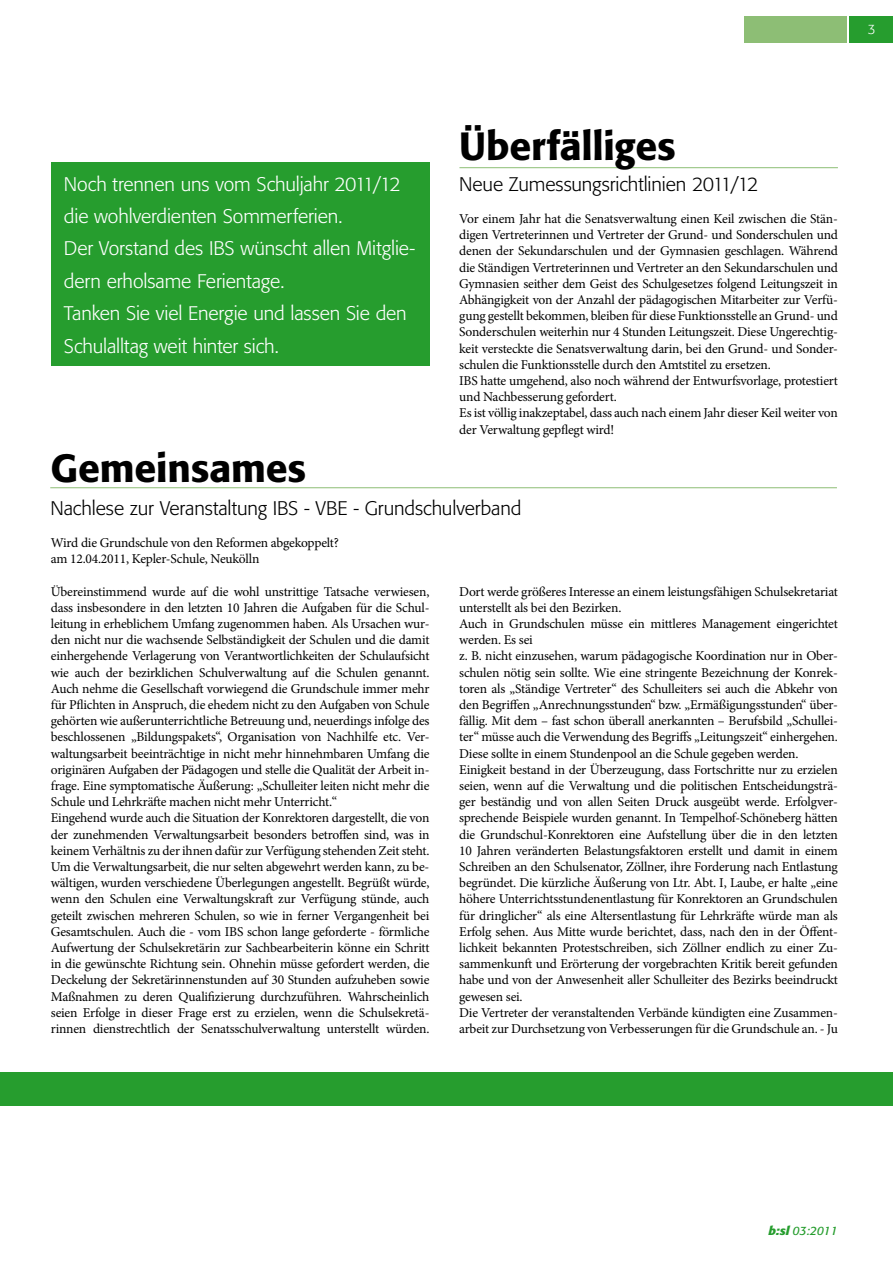
<style>
.page{position:relative;width:893px;height:1263px;background:#fff}
.page>*{position:absolute;margin:0;border:0;box-sizing:border-box;transform-origin:0 0}
.t1{font:500 39px "Formata";letter-spacing:-.005em;color:#000}
.t2{font:300 19.5px/32.4px "Formata";letter-spacing:-.005em;color:#fff}
.t3{font:300 19.5px "Formata";letter-spacing:-.005em;color:#000}
.t4{font:13.5px/16.2px "Minion Pro";letter-spacing:-.015em;color:#000}
.t5{font:300 13.5px "Formata";color:#fff}
.t6{font:italic 12px "Formata";letter-spacing:-.01em;color:#269d2e}
.s1{font-weight:700}
</style>
<div class="page">
<div style="left:0;top:1072px;width:893px;height:34px;background:#269d2e"></div>
<div style="left:849px;top:16px;width:44px;height:27px;background:#269d2e"></div>
<div style="left:744px;top:16px;width:103px;height:27px;background:#8dbe75"></div>
<hr style="left:459px;top:167px;width:379px;height:1px;background:#8dbe75">
<hr style="left:50px;top:487px;width:787px;height:1px;background:#8dbe75">
<div style="left:51px;top:162px;width:378px;height:203px;background:#269d2e"></div>
<p class="t5" style="left:868px;top:21px;width:9px">3</p>
<h2 class="t2" style="left:64px;top:168px;width:353px">Noch trennen uns vom Schuljahr 2011/12 die wohlverdienten Sommerferien.<br>Der Vorstand des IBS wünscht allen Mitglie&shy;dern erholsame Ferientage.<br>Tanken Sie viel Energie und lassen Sie den Schulalltag weit hinter sich.</h2>
<h1 class="t1" style="left:459px;top:122px;width:218px">Überfälliges</h1>
<h2 class="t3" style="left:459px;top:172px;width:301px">Neue Zumessungsrichtlinien 2011/12</h2>
<p class="t4" style="left:459px;top:211px;width:380px">Vor einem Jahr hat die Senatsverwaltung einen Keil zwischen die Stän&shy;digen Vertreterinnen und Vertreter der Grund- und Sonderschulen und denen der Sekundarschulen und der Gymnasien geschlagen. Während die Ständigen Vertreterinnen und Vertreter an den Sekundarschulen und Gymnasien seither dem Geist des Schulgesetzes folgend Leitungszeit in Abhängigkeit von der Anzahl der pädagogischen Mitarbeiter zur Verfü&shy;gung gestellt bekommen, bleiben für diese Funktionsstelle an Grund- und Sonderschulen weiterhin nur 4 Stunden Leitungszeit. Diese Ungerechtig&shy;keit versteckte die Senatsverwaltung darin, bei den Grund- und Sonder&shy;schulen die Funktionsstelle durch den Amtstitel zu ersetzen.<br>IBS hatte umgehend, also noch während der Entwurfsvorlage, protestiert und Nachbesserung gefordert.<br>Es ist völlig inakzeptabel, dass auch nach einem Jahr dieser Keil weiter von der Verwaltung gepflegt wird!</p>
<h1 class="t1" style="left:51px;top:444px;width:257px">Gemeinsames</h1>
<h2 class="t3" style="left:51px;top:496px;width:472px">Nachlese zur Veranstaltung IBS - VBE - Grundschulverband</h2>
<p class="t4" style="left:51px;top:535px;width:290px">Wird die Grundschule von den Reformen abgekoppelt? am 12.04.2011, Kepler-Schule, Neukölln</p>
<p class="t4" style="left:51px;top:583px;width:380px">Übereinstimmend wurde auf die wohl unstrittige Tatsache verwiesen, dass insbesondere in den letzten 10 Jahren die Aufgaben für die Schul&shy;leitung in erheblichem Umfang zugenommen haben. Als Ursachen wur&shy;den nicht nur die wachsende Selbständigkeit der Schulen und die damit einhergehende Verlagerung von Verantwortlichkeiten der Schulaufsicht wie auch der bezirklichen Schulverwaltung auf die Schulen genannt.<br>Auch nehme die Gesellschaft vorwiegend die Grundschule immer mehr für Pflichten in Anspruch, die ehedem nicht zu den Aufgaben von Schule gehörten wie außerunterrichtliche Betreuung und, neuerdings infolge des beschlossenen „Bildungspakets“, Organisation von Nachhilfe etc. Ver&shy;waltungsarbeit beeinträchtige in nicht mehr hinnehmbaren Umfang die originären Aufgaben der Pädagogen und stelle die Qualität der Arbeit in&shy;frage. Eine symptomatische Äußerung: „Schulleiter leiten nicht mehr die Schule und Lehrkräfte machen nicht mehr Unterricht.“<br>Eingehend wurde auch die Situation der Konrektoren dargestellt, die von der zunehmenden Verwaltungsarbeit besonders betroffen sind, was in keinem Verhältnis zu der ihnen dafür zur Verfügung stehenden Zeit steht.<br>Um die Verwaltungsarbeit, die nur selten abgewehrt werden kann, zu be&shy;wältigen, wurden verschiedene Überlegungen angestellt. Begrüßt würde, wenn den Schulen eine Verwaltungskraft zur Verfügung stünde, auch geteilt zwischen mehreren Schulen, so wie in ferner Vergangenheit bei Gesamtschulen. Auch die - vom IBS schon lange geforderte - förmliche Aufwertung der Schulsekretärin zur Sachbearbeiterin könne ein Schritt in die gewünschte Richtung sein. Ohnehin müsse gefordert werden, die Deckelung der Sekretärinnenstunden auf 30 Stunden aufzuheben sowie Maßnahmen zu deren Qualifizierung durchzuführen. Wahrscheinlich seien Erfolge in dieser Frage erst zu erzielen, wenn die Schulsekretä&shy;rinnen dienstrechtlich der Senatsschulverwaltung unterstellt würden.</p>
<p class="t4" style="left:459px;top:583px;width:380px">Dort werde größeres Interesse an einem leistungsfähigen Schulsekretariat unterstellt als bei den Bezirken.<br>Auch in Grundschulen müsse ein mittleres Management eingerichtet werden. Es sei<br>z. B. nicht einzusehen, warum pädagogische Koordination nur in Ober&shy;schulen nötig sein sollte. Wie eine stringente Bezeichnung der Konrek&shy;toren als „Ständige Vertreter“ des Schulleiters sei auch die Abkehr von den Begriffen „Anrechnungsstunden“ bzw. „Ermäßigungsstunden“ über&shy;fällig. Mit dem – fast schon überall anerkannten – Berufsbild „Schullei&shy;ter“ müsse auch die Verwendung des Begriffs „Leitungszeit“ einhergehen.<br>Diese sollte in einem Stundenpool an die Schule gegeben werden.<br>Einigkeit bestand in der Überzeugung, dass Fortschritte nur zu erzielen seien, wenn auf die Verwaltung und die politischen Entscheidungsträ&shy;ger beständig und von allen Seiten Druck ausgeübt werde. Erfolgver&shy;sprechende Beispiele wurden genannt. In Tempelhof-Schöneberg hätten die Grundschul-Konrektoren eine Aufstellung über die in den letzten 10 Jahren veränderten Belastungsfaktoren erstellt und damit in einem Schreiben an den Schulsenator, Zöllner, ihre Forderung nach Entlastung begründet. Die kürzliche Äußerung von Ltr. Abt. I, Laube, er halte „eine höhere Unterrichtsstundenentlastung für Konrektoren an Grundschulen für dringlicher“ als eine Altersentlastung für Lehrkräfte würde man als Erfolg sehen. Aus Mitte wurde berichtet, dass, nach den in der Öffent&shy;lichkeit bekannten Protestschreiben, sich Zöllner endlich zu einer Zu&shy;sammenkunft und Erörterung der vorgebrachten Kritik bereit gefunden habe und von der Anwesenheit aller Schulleiter des Bezirks beeindruckt gewesen sei.<br>Die Vertreter der veranstaltenden Verbände kündigten eine Zusammen&shy;arbeit zur Durchsetzung von Verbesserungen für die Grundschule an. - Ju</p>
<p class="t6" style="left:768px;top:1223px;width:71px"><span class="s1">b:sl</span> 03:2011</p>
</div>
